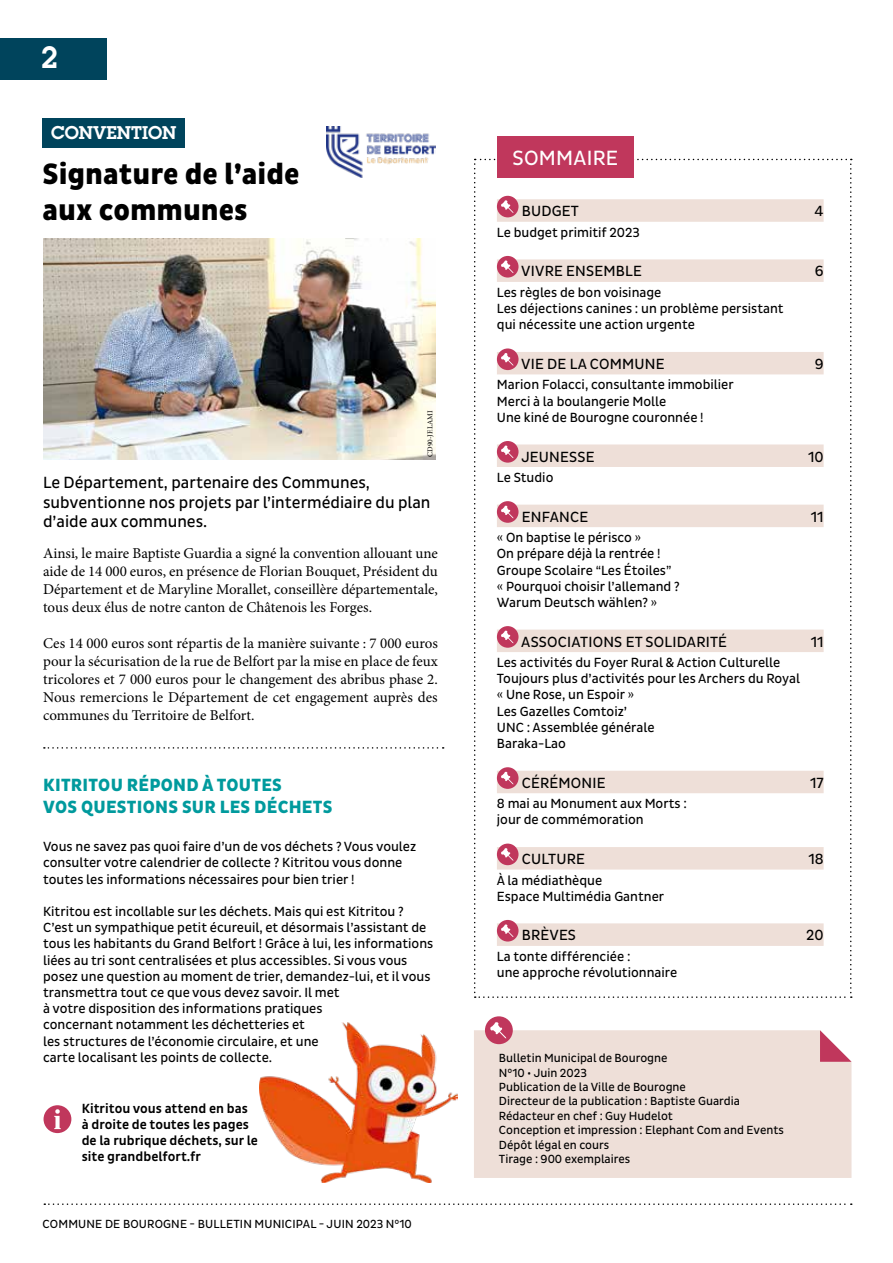
<style>
.page{position:relative;width:893px;height:1263px;background:#fff}
.page>*{position:absolute;margin:0;border:0;box-sizing:border-box;transform-origin:0 0}
.t1{font:800 30px/36px "Pluto Sans Cond";color:#000}
.t2{font:600 30px "Lubalin Graph Std";color:#fff}
.t3{font:21px "Pluto Sans Cond";letter-spacing:.015em;color:#fff}
.t4{font:800 18px/21.6px "Pluto Sans Cond";letter-spacing:.015em;color:#009a9d}
.t5{font:600 18px "Lubalin Graph Std";color:#fff}
.t6{font:16.5px/19.8px "Pluto Sans Cond";color:#000}
.t7{font:15px/18px "Minion Pro";letter-spacing:-.005em;color:#000;text-align:justify}
.t8{font:15px "Pluto Sans Cond";letter-spacing:.015em;color:#000}
.t9{font:13.5px/16.2px "Pluto Sans Cond";color:#000}
.t10{font:500 13.5px/16.2px "Pluto Sans Cond";color:#000}
.t11{font:12px/14.4px "Pluto Sans Cond";color:#000}
.t12{font:7.5px "Minion Pro";color:#000}
</style>
<div class="page">
<div style="left:474px;top:1030px;width:377px;height:148px;background:#eedfd8"></div>
<svg style="left:820px;top:1030px;width:31px;height:32px"></svg>
<div style="left:485px;top:1016px;width:28px;height:28px;background:#c0375c;border-radius:50%"></div>
<svg style="left:490px;top:1022px;width:16px;height:16px"></svg>
<img style="left:259px;top:1023px;width:198px;height:159px">
<div style="left:43px;top:118px;width:142px;height:29px;background:#00445c"></div>
<svg style="left:44px;top:747px;width:400px;height:2px"></svg>
<div style="left:44px;top:1105px;width:27px;height:28px;background:#c0375c;border-radius:50%"></div>
<svg style="left:54px;top:1109px;width:7px;height:20px"></svg>
<img style="left:43px;top:239px;width:393px;height:220px">
<svg style="left:44px;top:1203px;width:808px;height:2px"></svg>
<div style="left:0;top:38px;width:106px;height:42px;background:#00445c"></div>
<svg style="left:474px;top:159px;width:378px;height:839px"></svg>
<div style="left:497px;top:137px;width:137px;height:41px;background:#c0375c"></div>
<img style="left:326px;top:126px;width:110px;height:52px">
<h1 class="t2" style="left:41px;top:37px;width:19px">2</h1>
<h3 class="t5" style="left:51px;top:121px;width:127px">CONVENTION</h3>
<h1 class="t1" style="left:43px;top:156px;width:259px">Signature de l’aide aux communes</h1>
<p class="t12" style="left:425px;top:457px;width:48px;rotate:-90deg">CD90-JF.LAMI</p>
<p class="t6" style="left:43px;top:472px;width:389px">Le Département, partenaire des Communes, subventionne nos projets par l’intermédiaire du plan d’aide aux communes.</p>
<p class="t7" style="left:43px;top:544px;width:396px">Ainsi, le maire Baptiste Guardia a signé la convention allouant une aide de 14 000 euros, en présence de Florian Bouquet, Président du Département et de Maryline Morallet, conseillère départementale, tous deux élus de notre canton de Châtenois les Forges.</p>
<p class="t7" style="left:43px;top:634px;width:396px">Ces 14 000 euros sont répartis de la manière suivante : 7 000 euros pour la sécurisation de la rue de Belfort par la mise en place de feux tricolores et 7 000 euros pour le changement des abribus phase 2.<br>Nous remercions le Département de cet engagement auprès des communes du Territoire de Belfort.</p>
<h3 class="t4" style="left:43px;top:775px;width:291px">KITRITOU RÉPOND À TOUTES<br>VOS QUESTIONS SUR LES DÉCHETS</h3>
<p class="t9" style="left:43px;top:839px;width:375px">Vous ne savez pas quoi faire d’un de vos déchets ? Vous voulez consulter votre calendrier de collecte ? Kitritou vous donne toutes les informations nécessaires pour bien trier !</p>
<p class="t9" style="left:43px;top:903px;width:392px">Kitritou est incollable sur les déchets. Mais qui est Kitritou ?<br>C’est un sympathique petit écureuil, et désormais l’assistant de tous les habitants du Grand Belfort ! Grâce à lui, les informations liées au tri sont centralisées et plus accessibles. Si vous vous posez une question au moment de trier, demandez-lui, et il vous transmettra tout ce que vous devez savoir. Il met<br>à votre disposition des informations pratiques<br>concernant notamment les déchetteries et<br>les structures de l’économie circulaire, et une<br>carte localisant les points de collecte.</p>
<p class="t10" style="left:82px;top:1100px;width:178px">Kitritou vous attend en bas à droite de toutes les pages de la rubrique déchets, sur le site grandbelfort.fr</p>
<p class="t11" style="left:43px;top:1217px;width:371px">COMMUNE DE BOUROGNE - BULLETIN MUNICIPAL - JUIN 2023 N°10</p>
<h2 class="t3" style="left:512px;top:146px;width:107px">SOMMAIRE</h2>
<p class="t8" style="left:522px;top:203px;width:59px">BUDGET</p>
<p class="t8" style="left:814px;top:203px;width:11px">4</p>
<p class="t9" style="left:497px;top:224px;width:145px">Le budget primitif 2023</p>
<p class="t8" style="left:521px;top:263px;width:122px">VIVRE ENSEMBLE</p>
<p class="t8" style="left:815px;top:263px;width:10px">6</p>
<p class="t9" style="left:497px;top:284px;width:288px">Les règles de bon voisinage<br>Les déjections canines : un problème persistant qui nécessite une action urgente</p>
<p class="t8" style="left:521px;top:355px;width:145px">VIE DE LA COMMUNE</p>
<p class="t8" style="left:815px;top:355px;width:10px">9</p>
<p class="t9" style="left:497px;top:377px;width:238px">Marion Folacci, consultante immobilier<br>Merci à la boulangerie Molle<br>Une kiné de Bourogne couronnée !</p>
<p class="t8" style="left:521px;top:448px;width:75px">JEUNESSE</p>
<p class="t8" style="left:808px;top:448px;width:17px">10</p>
<p class="t9" style="left:497px;top:469px;width:58px">Le Studio</p>
<p class="t8" style="left:522px;top:508px;width:68px">ENFANCE</p>
<p class="t8" style="left:811px;top:508px;width:14px">11</p>
<p class="t9" style="left:497px;top:530px;width:184px">« On baptise le périsco »<br>On prépare déjà la rentrée !<br>Groupe Scolaire “Les Étoiles” « Pourquoi choisir l’allemand ?<br>Warum Deutsch wählen? »</p>
<p class="t8" style="left:521px;top:633px;width:207px">ASSOCIATIONS ET SOLIDARITÉ</p>
<p class="t8" style="left:811px;top:633px;width:14px">11</p>
<p class="t9" style="left:497px;top:654px;width:305px">Les activités du Foyer Rural &amp; Action Culturelle<br>Toujours plus d’activités pour les Archers du Royal « Une Rose, un Espoir »<br>Les Gazelles Comtoiz’<br>UNC : Assemblée générale<br>Baraka-Lao</p>
<p class="t8" style="left:522px;top:774px;width:85px">CÉRÉMONIE</p>
<p class="t8" style="left:810px;top:774px;width:15px">17</p>
<p class="t9" style="left:497px;top:796px;width:191px">8 mai au Monument aux Morts : jour de commémoration</p>
<p class="t8" style="left:522px;top:850px;width:65px">CULTURE</p>
<p class="t8" style="left:808px;top:850px;width:17px">18</p>
<p class="t9" style="left:497px;top:872px;width:169px">À la médiathèque<br>Espace Multimédia Gantner</p>
<p class="t8" style="left:522px;top:927px;width:56px">BRÈVES</p>
<p class="t8" style="left:806px;top:927px;width:19px">20</p>
<p class="t9" style="left:497px;top:948px;width:182px">La tonte différenciée :<br>une approche révolutionnaire</p>
<p class="t11" style="left:499px;top:1051px;width:286px">Bulletin Municipal de Bourogne<br>N°10 • Juin 2023<br>Publication de la Ville de Bourogne<br>Directeur de la publication : Baptiste Guardia<br>Rédacteur en chef : Guy Hudelot<br>Conception et impression : Elephant Com and Events<br>Dépôt légal en cours<br>Tirage : 900 exemplaires</p>
</div>
